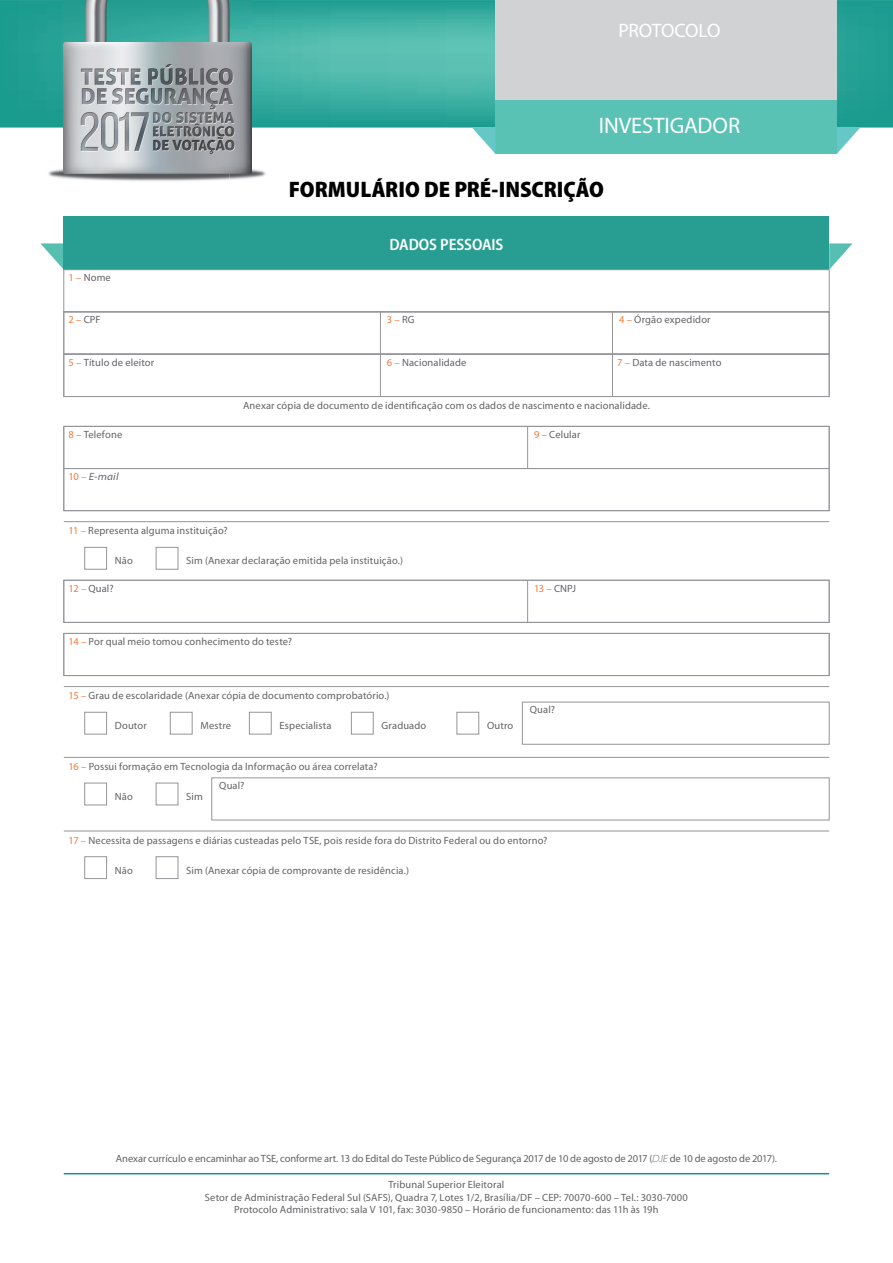
<style>
.page{position:relative;width:893px;height:1263px;background:#fff}
.page>*{position:absolute;margin:0;border:0;box-sizing:border-box;transform-origin:0 0}
.t1{font:900 semi-condensed 22.5px "Myriad Pro";color:#000}
.t2{font:22.5px "Myriad Pro";letter-spacing:-.005em;color:#fff}
.t3{font:19.5px "Myriad Pro";letter-spacing:-.02em;color:#fff}
.t4{font:600 semi-condensed 16.5px "Myriad Pro";letter-spacing:-.01em;color:#fff}
.t5{font:10.5px/12.6px "Myriad Pro";letter-spacing:.01em;color:#636366;text-align:center}
.t6{font:10.5px "Myriad Pro";letter-spacing:-.01em;color:#636366}
.t7{font:italic semi-expanded 10.5px "Myriad Pro";color:#636366}
.t8{font:10.5px "Myriad Pro";color:#f3793b}
.s1{color:#f3793b}
.s2{color:#636366}
.s3{font-style:normal;font-stretch:normal;color:#f3793b}
.s4{font-weight:300;font-style:italic;font-stretch:semi-expanded}
</style>
<div class="page">
<svg style="left:829px;top:243px;width:24px;height:27px"></svg>
<svg style="left:40px;top:243px;width:24px;height:27px"></svg>
<div style="left:64px;top:217px;width:765px;height:53px;background:#279e91"></div>
<div style="left:64px;top:269px;width:765px;height:43px;border:1px solid #939598"></div>
<div style="left:64px;top:312px;width:765px;height:42px;border:1px solid #939598"></div>
<div style="left:64px;top:426px;width:765px;height:43px;border:1px solid #939598"></div>
<div style="left:64px;top:633px;width:765px;height:43px;border:1px solid #939598"></div>
<div style="left:522px;top:702px;width:307px;height:42px;border:1px solid #939598"></div>
<div style="left:212px;top:778px;width:617px;height:42px;border:1px solid #939598"></div>
<div style="left:64px;top:580px;width:765px;height:43px;border:1px solid #939598"></div>
<div style="left:64px;top:354px;width:765px;height:43px;border:1px solid #939598"></div>
<div style="left:64px;top:468px;width:765px;height:43px;border:1px solid #939598"></div>
<hr style="left:380px;top:312px;width:1px;height:42px;background:#939598">
<hr style="left:380px;top:354px;width:1px;height:43px;background:#939598">
<hr style="left:527px;top:426px;width:1px;height:43px;background:#939598">
<hr style="left:527px;top:580px;width:1px;height:43px;background:#939598">
<hr style="left:612px;top:312px;width:1px;height:42px;background:#939598">
<hr style="left:612px;top:354px;width:1px;height:43px;background:#939598">
<hr style="left:64px;top:521px;width:765px;height:1px;background:#939598">
<hr style="left:64px;top:831px;width:765px;height:1px;background:#939598">
<hr style="left:64px;top:757px;width:765px;height:1px;background:#939598">
<hr style="left:64px;top:686px;width:765px;height:1px;background:#939598">
<div style="left:85px;top:547px;width:22px;height:22px;border:1px solid #939598"></div>
<div style="left:85px;top:856px;width:22px;height:23px;border:1px solid #939598"></div>
<div style="left:85px;top:783px;width:22px;height:22px;border:1px solid #939598"></div>
<div style="left:85px;top:712px;width:22px;height:22px;border:1px solid #939598"></div>
<div style="left:170px;top:712px;width:22px;height:22px;border:1px solid #939598"></div>
<div style="left:249px;top:712px;width:22px;height:22px;border:1px solid #939598"></div>
<div style="left:351px;top:712px;width:22px;height:22px;border:1px solid #939598"></div>
<div style="left:457px;top:712px;width:22px;height:22px;border:1px solid #939598"></div>
<div style="left:156px;top:547px;width:22px;height:22px;border:1px solid #939598"></div>
<div style="left:156px;top:856px;width:22px;height:23px;border:1px solid #939598"></div>
<div style="left:156px;top:783px;width:22px;height:22px;border:1px solid #939598"></div>
<hr style="left:64px;top:1173px;width:765px;height:1px;background:#188f90">
<svg style="left:0;top:0;width:893px;height:128px;background:#36ab9e"></svg>
<img style="left:48px;top:155px;width:218px;height:26px">
<img style="left:63px;top:0;width:188px;height:173px">
<div style="left:495px;top:0;width:342px;height:117px;background:#d1d2d4"></div>
<svg style="left:837px;top:128px;width:23px;height:26px"></svg>
<div style="left:495px;top:100px;width:342px;height:54px;background:#5ac2b4"></div>
<svg style="left:472px;top:128px;width:23px;height:25px"></svg>
<h2 class="t3" style="left:619px;top:20px;width:103px">PROTOCOLO</h2>
<h1 class="t2" style="left:599px;top:114px;width:143px">INVESTIGADOR</h1>
<h1 class="t1" style="left:289px;top:177px;width:317px">FORMULÁRIO DE PRÉ-INSCRIÇÃO</h1>
<p class="t5" style="left:69px;top:271px;width:44px"><span class="s1">1 –</span> Nome</p>
<p class="t5" style="left:69px;top:314px;width:33px"><span class="s1">2 –</span> CPF</p>
<h3 class="t4" style="left:389px;top:235px;width:116px">DADOS PESSOAIS</h3>
<p class="t8" style="left:387px;top:314px;width:29px">3 – <span class="s2">RG</span></p>
<p class="t5" style="left:619px;top:314px;width:93px"><span class="s1">4 –</span> Órgão expedidor</p>
<p class="t5" style="left:617px;top:356px;width:106px"><span class="s1">7 –</span> Data de nascimento</p>
<p class="t5" style="left:243px;top:399px;width:408px">Anexar cópia de documento de identificação com os dados de nascimento e nacionalidade.</p>
<p class="t5" style="left:69px;top:356px;width:87px"><span class="s1">5 –</span> Título de eleitor</p>
<p class="t5" style="left:387px;top:356px;width:81px"><span class="s1">6 –</span> Nacionalidade</p>
<p class="t5" style="left:69px;top:428px;width:55px"><span class="s1">8 –</span> Telefone</p>
<p class="t7" style="left:69px;top:471px;width:52px"><span class="s3">10 –</span> E-mail</p>
<p class="t5" style="left:534px;top:428px;width:48px"><span class="s1">9 –</span> Celular</p>
<p class="t5" style="left:69px;top:525px;width:161px"><span class="s1">11 –</span> Representa alguma instituição?</p>
<p class="t5" style="left:115px;top:555px;width:20px">Não</p>
<p class="t5" style="left:69px;top:582px;width:47px"><span class="s1">12 –</span> Qual?</p>
<p class="t5" style="left:186px;top:555px;width:218px">Sim (Anexar declaração emitida pela instituição.)</p>
<p class="t5" style="left:69px;top:635px;width:225px"><span class="s1">14 –</span> Por qual meio tomou conhecimento do teste?</p>
<p class="t5" style="left:534px;top:582px;width:43px"><span class="s1">13 –</span> CNPJ</p>
<p class="t5" style="left:69px;top:690px;width:322px"><span class="s1">15 –</span> Grau de escolaridade (Anexar cópia de documento comprobatório.)</p>
<p class="t5" style="left:115px;top:720px;width:33px">Doutor</p>
<p class="t5" style="left:200px;top:720px;width:32px">Mestre</p>
<p class="t5" style="left:280px;top:720px;width:54px">Especialista</p>
<p class="t5" style="left:382px;top:720px;width:46px">Graduado</p>
<p class="t5" style="left:487px;top:720px;width:28px">Outro</p>
<p class="t5" style="left:69px;top:760px;width:311px"><span class="s1">16 –</span> Possui formação em Tecnologia da Informação ou área correlata?</p>
<p class="t5" style="left:115px;top:790px;width:20px">Não</p>
<p class="t5" style="left:186px;top:790px;width:18px">Sim</p>
<p class="t5" style="left:219px;top:779px;width:27px">Qual?</p>
<p class="t5" style="left:530px;top:704px;width:27px">Qual?</p>
<p class="t5" style="left:69px;top:834px;width:480px"><span class="s1">17 –</span> Necessita de passagens e diárias custeadas pelo TSE, pois reside fora do Distrito Federal ou do entorno?</p>
<p class="t5" style="left:115px;top:864px;width:20px">Não</p>
<p class="t5" style="left:186px;top:864px;width:224px">Sim (Anexar cópia de comprovante de residência.)</p>
<p class="t6" style="left:116px;top:1152px;width:662px">Anexar currículo e encaminhar ao TSE, conforme art. 13 do Edital do Teste Público de Segurança 2017 de 10 de agosto de 2017 (<span class="s4">DJE</span> de 10 de agosto de 2017).</p>
<p class="t5" style="left:205px;top:1178px;width:484px">Tribunal Superior Eleitoral<br>Setor de Administração Federal Sul (SAFS), Quadra 7, Lotes 1/2, Brasília/DF – CEP: 70070-600 – Tel.: 3030-7000<br>Protocolo Administrativo: sala V 101, fax: 3030-9850 – Horário de funcionamento: das 11h às 19h</p>
</div>
